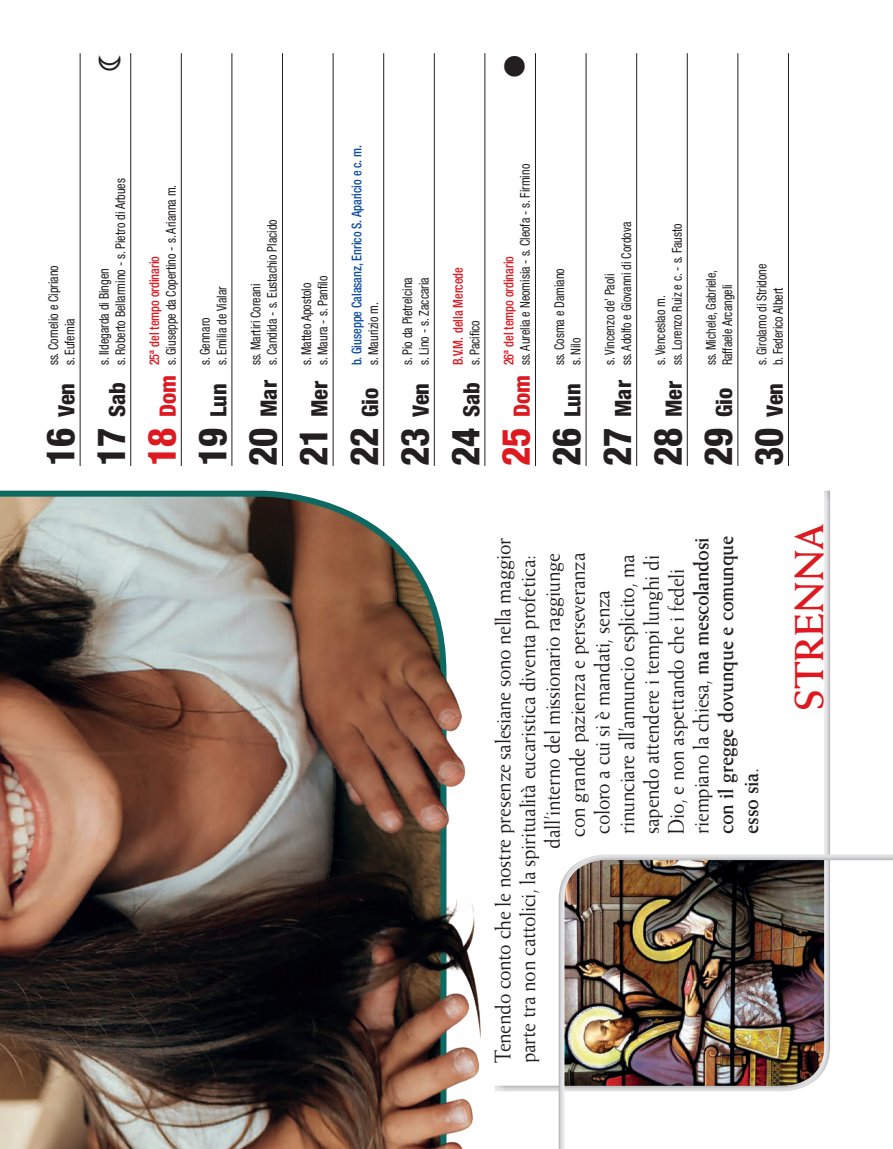
<style>
.page{position:relative;width:893px;height:1149px;background:#fff}
.page>*{position:absolute;margin:0;border:0;box-sizing:border-box;transform-origin:0 0}
.t1{font:700 40.5px "Weiss";color:#de1920}
.t2{font:22.5px "Weiss";letter-spacing:-.015em;color:#231f20;scale:.9 1}
.t3{font:800 condensed 22.5px "Helvetica Neue LT Std";color:#231f20}
.t4{font:700 22.5px "Weiss";letter-spacing:-.015em;color:#231f20;scale:.9 1}
.t5{font:800 condensed 22.5px "Helvetica Neue LT Std";color:#de1920}
.t6{font:condensed 13.5px/16.5px "Helvetica Neue LT Std";color:#231f20;scale:.9 1}
.t7{font:500 condensed 13.5px "Helvetica Neue LT Std";color:#de1920;scale:.9 1}
.t8{font:500 condensed 13.5px "Helvetica Neue LT Std";color:#0d4da1;scale:.9 1}
.s1{font-size:39px}
.s2{font-weight:700}
.s3{font-weight:400}
</style>
<div class="page">
<svg style="left:0;top:490px;width:418px;height:79px"></svg>
<hr style="left:80px;top:53px;width:1px;height:413px;background:#231f20">
<hr style="left:130px;top:53px;width:1px;height:413px;background:#231f20">
<hr style="left:181px;top:53px;width:1px;height:413px;background:#231f20">
<hr style="left:231px;top:53px;width:1px;height:413px;background:#231f20">
<hr style="left:282px;top:53px;width:1px;height:413px;background:#231f20">
<hr style="left:333px;top:53px;width:1px;height:413px;background:#231f20">
<hr style="left:383px;top:53px;width:1px;height:413px;background:#231f20">
<hr style="left:434px;top:53px;width:1px;height:413px;background:#231f20">
<hr style="left:484px;top:53px;width:1px;height:413px;background:#231f20">
<hr style="left:535px;top:53px;width:1px;height:413px;background:#231f20">
<hr style="left:586px;top:53px;width:1px;height:413px;background:#231f20">
<hr style="left:636px;top:53px;width:1px;height:413px;background:#231f20">
<hr style="left:687px;top:53px;width:1px;height:413px;background:#231f20">
<hr style="left:737px;top:53px;width:1px;height:413px;background:#231f20">
<hr style="left:788px;top:53px;width:1px;height:413px;background:#231f20">
<div style="left:557px;top:853px;width:336px;height:295px;background:#231f20;opacity:.33"></div>
<img style="left:0;top:569px;width:505px;height:579px">
<p class="t6" style="left:45px;top:365px;width:113px;rotate:-90deg">ss. Cornelio e Cipriano s. Eufemia</p>
<h2 class="t3" style="left:53px;top:466px;width:85px;rotate:-90deg"><span class="s1">16</span> Ven</h2>
<p class="t6" style="left:96px;top:365px;width:209px;rotate:-90deg">s. Ildegarda di Bingen<br>s. Roberto Bellarmino - s. Pietro di Arbues</p>
<h2 class="t3" style="left:103px;top:465px;width:85px;rotate:-90deg"><span class="s1">17</span> Sab</h2>
<p class="t6" style="left:163px;top:365px;width:202px;rotate:-90deg">s. Giuseppe da Copertino - s. Arianna m.</p>
<p class="t7" style="left:146px;top:365px;width:123px;rotate:-90deg">25ª del tempo ordinario</p>
<h2 class="t5" style="left:154px;top:466px;width:92px;rotate:-90deg"><span class="s1">18</span> Dom</h2>
<p class="t6" style="left:197px;top:365px;width:89px;rotate:-90deg">s. Gennaro<br>s. Emilia de Vialar</p>
<h2 class="t3" style="left:204px;top:466px;width:84px;rotate:-90deg"><span class="s1">19</span> Lun</h2>
<p class="t6" style="left:247px;top:365px;width:164px;rotate:-90deg">ss. Martiri Coreani<br>s. Candida - s. Eustachio Placido</p>
<h2 class="t3" style="left:255px;top:466px;width:87px;rotate:-90deg"><span class="s1">20</span> Mar</h2>
<p class="t6" style="left:298px;top:365px;width:101px;rotate:-90deg">s. Matteo Apostolo s. Maura - s. Panfilo</p>
<h2 class="t3" style="left:306px;top:466px;width:87px;rotate:-90deg"><span class="s1">21</span> Mer</h2>
<p class="t8" style="left:349px;top:365px;width:246px;rotate:-90deg">b. Giuseppe Calasanz, Enrico S. Aparicio e c. m.</p>
<p class="t6" style="left:365px;top:365px;width:72px;rotate:-90deg">s. Maurizio m.</p>
<h2 class="t3" style="left:356px;top:466px;width:80px;rotate:-90deg"><span class="s1">22</span> Gio</h2>
<p class="t6" style="left:399px;top:365px;width:99px;rotate:-90deg">s. Pio da Pietrelcina s. Lino - s. Zaccaria</p>
<h2 class="t3" style="left:407px;top:466px;width:85px;rotate:-90deg"><span class="s1">23</span> Ven</h2>
<p class="t7" style="left:450px;top:365px;width:110px;rotate:-90deg">B.V.M. della Mercede</p>
<p class="t6" style="left:466px;top:365px;width:52px;rotate:-90deg">s. Pacifico</p>
<h2 class="t3" style="left:457px;top:466px;width:85px;rotate:-90deg"><span class="s1">24</span> Sab</h2>
<p class="t6" style="left:517px;top:365px;width:225px;rotate:-90deg">ss. Aurelia e Neomisia - s. Cleofa - s. Firmino</p>
<p class="t7" style="left:501px;top:365px;width:123px;rotate:-90deg">26ª del tempo ordinario</p>
<h2 class="t5" style="left:508px;top:466px;width:92px;rotate:-90deg"><span class="s1">25</span> Dom</h2>
<p class="t6" style="left:551px;top:365px;width:109px;rotate:-90deg">ss. Cosma e Damiano s. Nilo</p>
<h2 class="t3" style="left:559px;top:466px;width:84px;rotate:-90deg"><span class="s1">26</span> Lun</h2>
<p class="t6" style="left:601px;top:365px;width:161px;rotate:-90deg">s. Vincenzo de’ Paoli<br>ss. Adolfo e Giovanni di Cordova</p>
<h2 class="t3" style="left:609px;top:466px;width:87px;rotate:-90deg"><span class="s1">27</span> Mar</h2>
<p class="t6" style="left:652px;top:365px;width:159px;rotate:-90deg">s. Venceslao m.<br>ss. Lorenzo Ruiz e c. - s. Fausto</p>
<h2 class="t3" style="left:660px;top:466px;width:87px;rotate:-90deg"><span class="s1">28</span> Mer</h2>
<p class="t6" style="left:703px;top:365px;width:108px;rotate:-90deg">ss. Michele, Gabriele,<br>Raffaele Arcangeli</p>
<h2 class="t3" style="left:710px;top:466px;width:80px;rotate:-90deg"><span class="s1">29</span> Gio</h2>
<p class="t6" style="left:753px;top:365px;width:114px;rotate:-90deg">s. Girolamo di Stridone b. Federico Albert</p>
<h2 class="t3" style="left:761px;top:466px;width:85px;rotate:-90deg"><span class="s1">30</span> Ven</h2>
<h2 class="t2" style="left:688px;top:833px;width:330px;rotate:-90deg">riempiano la chiesa, <span class="s2">ma mescolandosi</span></h2>
<h2 class="t4" style="left:712px;top:833px;width:332px;rotate:-90deg">con il gregge dovunque e comunque</h2>
<h2 class="t2" style="left:490px;top:1063px;width:584px;rotate:-90deg">Tenendo conto che le nostre presenze salesiane sono nella maggior</h2>
<h2 class="t2" style="left:514px;top:1063px;width:566px;rotate:-90deg">parte tra non cattolici, la spiritualità eucaristica diventa profetica:</h2>
<h2 class="t2" style="left:539px;top:848px;width:329px;rotate:-90deg">dall’interno del missionario raggiunge</h2>
<h2 class="t2" style="left:564px;top:836px;width:317px;rotate:-90deg">con grande pazienza e perseveranza</h2>
<h2 class="t2" style="left:613px;top:833px;width:311px;rotate:-90deg">rinunciare all’annuncio esplicito, ma</h2>
<h2 class="t2" style="left:638px;top:833px;width:311px;rotate:-90deg">sapendo attendere i tempi lunghi di</h2>
<h2 class="t2" style="left:663px;top:833px;width:296px;rotate:-90deg">Dio, e non aspettando che i fedeli</h2>
<h2 class="t2" style="left:589px;top:833px;width:272px;rotate:-90deg">coloro a cui si è mandati, senza</h2>
<h2 class="t4" style="left:737px;top:833px;width:75px;rotate:-90deg">esso sia<span class="s3">.</span></h2>
<h1 class="t1" style="left:785px;top:711px;width:189px;rotate:-90deg">STRENNA</h1>
</div>
